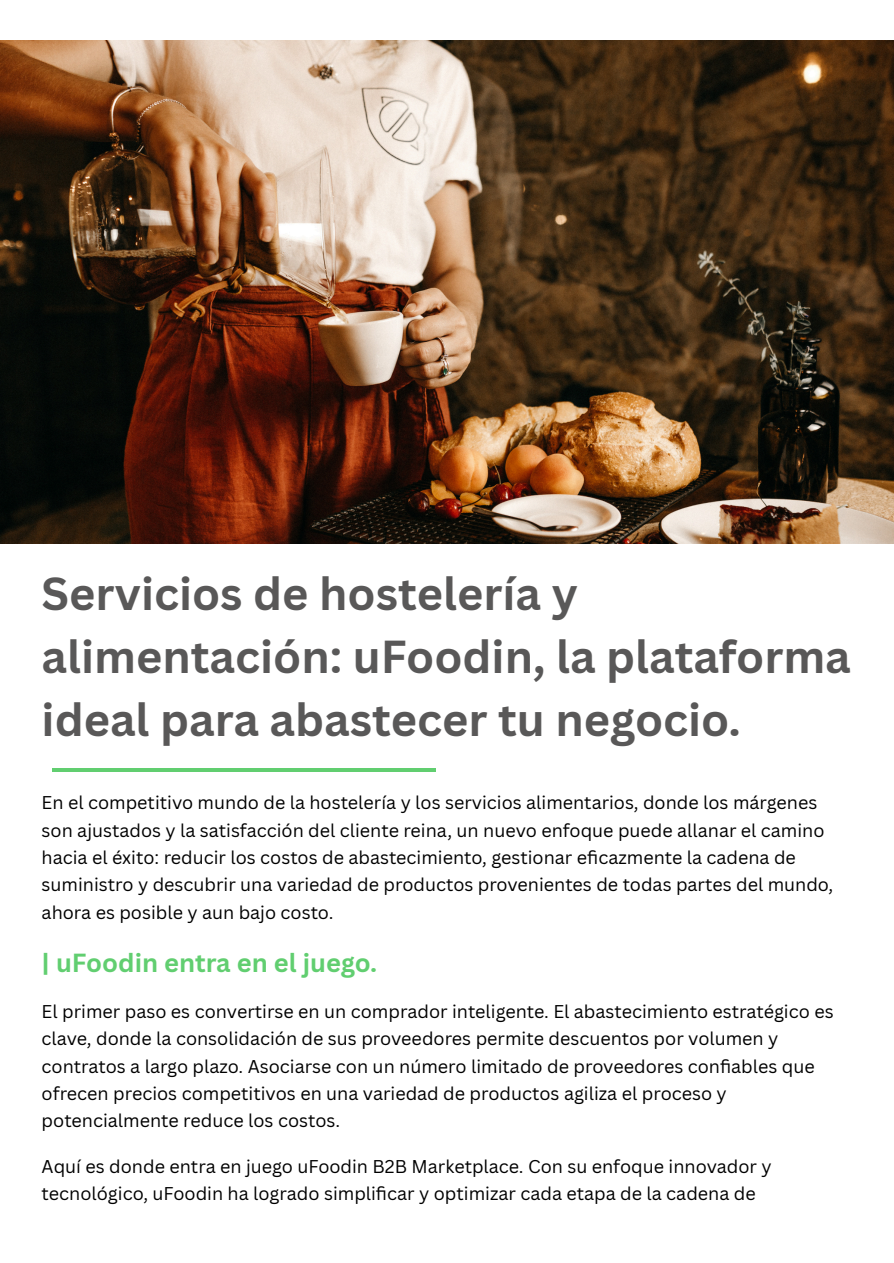
<style>
.page{position:relative;width:894px;height:1263px;background:#fff}
.page>*{position:absolute;margin:0;border:0;box-sizing:border-box;transform-origin:0 0}
.t1{font:700 45px/63px "Canva Sans";color:#595858}
.t2{font:700 25.5px "Canva Sans";color:#61ce70}
.t3{font:18px/27.6px "Canva Sans";color:#000}
</style>
<div class="page">
<img style="left:0;top:40px;width:893px;height:503px">
<hr style="left:52px;top:768px;width:384px;height:4px;background:#61ce70">
<h1 class="t1" style="left:42px;top:561px;width:810px">Servicios de hostelería y alimentación: uFoodin, la plataforma ideal para abastecer tu negocio.</h1>
<p class="t3" style="left:42px;top:788px;width:793px">En el competitivo mundo de la hostelería y los servicios alimentarios, donde los márgenes son ajustados y la satisfacción del cliente reina, un nuevo enfoque puede allanar el camino hacia el éxito: reducir los costos de abastecimiento, gestionar efi cazmente la cadena de suministro y descubrir una variedad de productos provenientes de todas partes del mundo, ahora es posible y aun bajo costo.</p>
<p class="t2" style="left:42px;top:945px;width:337px">| uFoodin entra en el juego.</p>
<p class="t3" style="left:42px;top:997px;width:793px">El primer paso es convertirse en un comprador inteligente. El abastecimiento estratégico es clave, donde la consolidación de sus proveedores permite descuentos por volumen y contratos a largo plazo. Asociarse con un número limitado de proveedores confi ables que ofrecen precios competitivos en una variedad de productos agiliza el proceso y potencialmente reduce los costos.</p>
<p class="t3" style="left:42px;top:1153px;width:731px;line-height:27px">Aquí es donde entra en juego uFoodin B2B Marketplace. Con su enfoque innovador y tecnológico, uFoodin ha logrado simplifi car y optimizar cada etapa de la cadena de</p>
</div>
